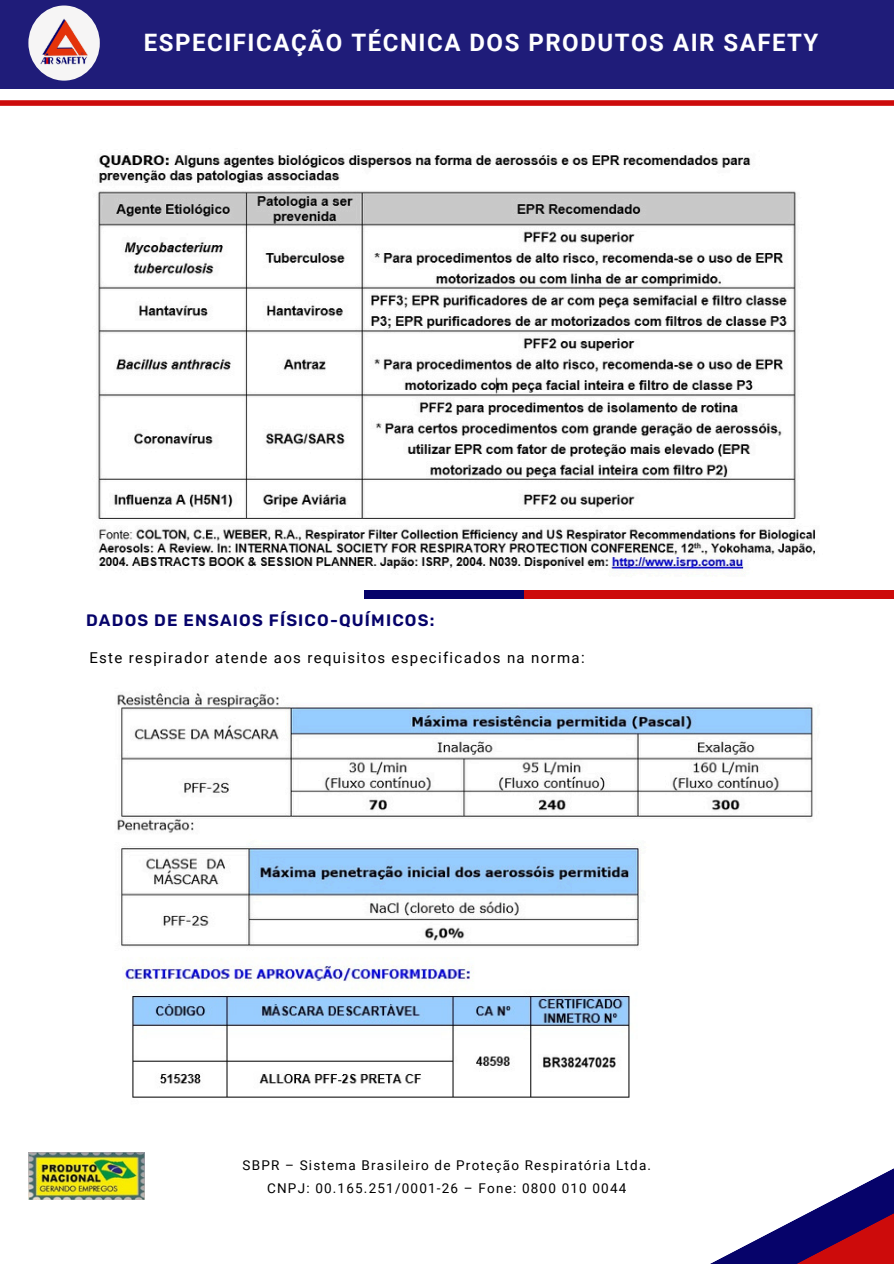
<style>
.page{position:relative;width:894px;height:1264px;background:#fff}
.page>*{position:absolute;margin:0;border:0;box-sizing:border-box;transform-origin:0 0}
.t1{font:700 24px "Roboto";letter-spacing:.065em;color:#fff}
.t2{font:600 16.5px "Rubik";letter-spacing:.07em;color:#06036a}
.t3{font:15px "Roboto";letter-spacing:.09em;color:#000}
.t4{font:13.5px "Roboto";letter-spacing:.09em;color:#000}
</style>
<div class="page">
<div style="left:0;top:100px;width:893px;height:6px;background:#cd0b0b"></div>
<div style="left:0;top:0;width:893px;height:89px;background:#1f1c79"></div>
<div style="left:28px;top:6px;width:72px;height:75px;background:#f6f5f5;border-radius:50%"></div>
<img style="left:35px;top:17px;width:58px;height:52px">
<img style="left:28px;top:1152px;width:116px;height:47px">
<svg style="left:712px;top:1169px;width:181px;height:94px"></svg>
<div style="left:364px;top:590px;width:529px;height:9px;background:#cd0b0b"></div>
<div style="left:364px;top:590px;width:160px;height:9px;background:#06036a"></div>
<img style="left:98px;top:155px;width:717px;height:416px">
<img style="left:117px;top:693px;width:696px;height:254px">
<img style="left:122px;top:957px;width:508px;height:141px">
<img style="left:538px;top:1054px;width:81px;height:16px">
<p class="t1" style="left:144px;top:29px;width:676px">ESPECIFICAÇÃO TÉCNICA DOS PRODUTOS AIR SAFETY</p>
<p class="t2" style="left:86px;top:610px;width:350px">DADOS DE ENSAIOS FÍSICO-QUÍMICOS:</p>
<h2 class="t3" style="left:89px;top:649px;width:496px">Este respirador atende aos requisitos especificados na norma:</h2>
<h1 class="t4" style="left:242px;top:1157px;width:410px">SBPR – Sistema Brasileiro de Proteção Respiratória Ltda.</h1>
<p class="t4" style="left:267px;top:1180px;width:360px">CNPJ: 00.165.251/0001-26 – Fone: 0800 010 0044</p>
</div>
